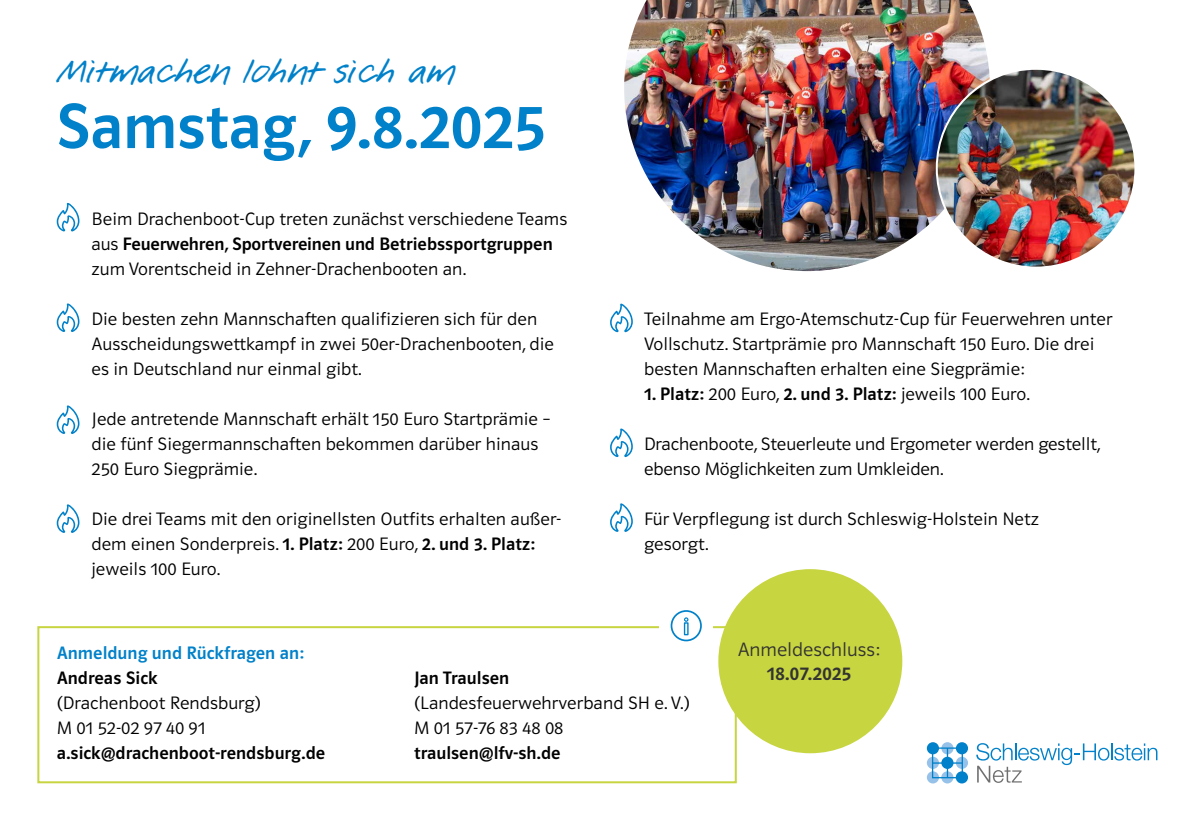
<style>
.page{position:relative;width:1191px;height:840px;background:#fff}
.page>*{position:absolute;margin:0;border:0;box-sizing:border-box;transform-origin:0 0}
.t1{font:66.2px "Polo 22 Krftg";color:#0081c9}
.t2{font:24px "FG Kristine";color:#0081c9}
.t3{font:20px "Polo 11 Leicht";color:#333332}
.t4{font:20px "Polo 11 Krftg";color:#333332}
.t5{font:18.6px/25px "Polo 11 Leicht";color:#000}
.t6{font:18.6px "Polo 11 Krftg";color:#000}
.t7{font:18.6px "Polo 11 Krftg";color:#0081c9}
.s1{font-family:"Polo 11";font-weight:600;color:#fff}
.s2{font-family:"Polo 11 Leicht"}
.s3{font-family:"Polo 11 Krftg"}
</style>
<div class="page">
<svg style="left:927px;top:741px;width:12px;height:13px"></svg>
<svg style="left:941px;top:741px;width:12px;height:13px"></svg>
<svg style="left:956px;top:741px;width:12px;height:13px"></svg>
<div style="left:927px;top:756px;width:12px;height:12px;background:#96c2e9;border-radius:50%"></div>
<div style="left:956px;top:756px;width:12px;height:12px;background:#96c2e9;border-radius:50%"></div>
<svg style="left:927px;top:770px;width:12px;height:13px"></svg>
<svg style="left:941px;top:770px;width:12px;height:13px"></svg>
<div style="left:955px;top:770px;width:13px;height:13px;background:#0081c9;border-radius:50%"></div>
<svg style="left:932px;top:747px;width:31px;height:30px"></svg>
<svg style="left:976px;top:743px;width:181px;height:39px"></svg>
<div style="left:941px;top:756px;width:12px;height:12px;background:#0081c9;border-radius:50%"></div>
<svg style="left:57px;top:203px;width:22px;height:28px"></svg>
<svg style="left:57px;top:303px;width:22px;height:29px"></svg>
<svg style="left:610px;top:428px;width:23px;height:29px"></svg>
<svg style="left:610px;top:503px;width:23px;height:28px"></svg>
<svg style="left:57px;top:405px;width:22px;height:29px"></svg>
<svg style="left:57px;top:504px;width:22px;height:28px"></svg>
<svg style="left:610px;top:303px;width:23px;height:29px"></svg>
<img style="left:624px;top:0;width:366px;height:271px">
<img style="left:936px;top:69px;width:199px;height:198px;border-radius:99px">
<div style="left:37px;top:625px;width:700px;height:157px;border:2px solid #c7d540"></div>
<div style="left:659px;top:609px;width:54px;height:32px;background:#fff"></div>
<svg style="left:670px;top:610px;width:32px;height:31px"></svg>
<div style="left:684px;top:622px;width:4px;height:13px;border:1px solid #0081c9"></div>
<div style="left:718px;top:569px;width:184px;height:183px;background:#c7d540;border-radius:50%"></div>
<p class="t2" style="left:56px;top:59px;width:400px">Mitmachen lohnt sich am</p>
<h1 class="t1" style="left:56px;top:91px;width:490px">Samstag, 9.8.2025</h1>
<p class="t5" style="left:74px;top:206px;width:494px"><span class="s1">•</span> Beim Drachenboot-Cup treten zunächst verschiedene Teams</p>
<p class="t6" style="left:91px;top:233px;width:463px"><span class="s2">aus</span> Feuerwehren, Sportvereinen und Betriebssportgruppen</p>
<p class="t5" style="left:91px;top:256px;width:376px">zum Vorentscheid in Zehner-Drachenbooten an.</p>
<p class="t5" style="left:91px;top:306px;width:464px;text-indent:-17px"><span class="s1">•</span> Die besten zehn Mannschaften qualifizieren sich für den<br>Ausscheidungswettkampf in zwei 50er-Drachenbooten, die es in Deutschland nur einmal gibt.</p>
<p class="t5" style="left:91px;top:406px;width:460px;text-indent:-17px"><span class="s1">•</span> Jede antretende Mannschaft erhält 150 Euro Startprämie – die fünf Siegermannschaften bekommen darüber hinaus<br>250 Euro Siegprämie.</p>
<p class="t5" style="left:91px;top:506px;width:471px;text-indent:-17px"><span class="s1">•</span> Die drei Teams mit den originellsten Outfits erhalten außer&shy;dem einen Sonderpreis. <span class="s3">1. Platz:</span> 200 Euro, <span class="s3">2. und 3. Platz: </span>jeweils 100 Euro.</p>
<p class="t5" style="left:644px;top:306px;width:470px;text-indent:-17px"><span class="s1">•</span> Teilnahme am Ergo-Atemschutz-Cup für Feuerwehren unter<br>Vollschutz. Startprämie pro Mannschaft 150 Euro. Die drei besten Mannschaften erhalten eine Siegprämie:</p>
<p class="t5" style="left:627px;top:381px;width:404px"><span class="s1">•</span> <span class="s3">1. Platz:</span> 200 Euro, <span class="s3">2. und 3. Platz:</span> jeweils 100 Euro.</p>
<p class="t5" style="left:644px;top:431px;width:458px;text-indent:-17px"><span class="s1">•</span> Drachenboote, Steuerleute und Ergometer werden gestellt, ebenso Möglichkeiten zum Umkleiden.</p>
<p class="t5" style="left:644px;top:506px;width:396px;text-indent:-17px"><span class="s1">•</span> Für Verpflegung ist durch Schleswig-Holstein Netz gesorgt.</p>
<p class="t7" style="left:57px;top:642px;width:249px">Anmeldung und Rückfragen an:</p>
<p class="t6" style="left:57px;top:667px;width:102px">Andreas Sick</p>
<p class="t5" style="left:57px;top:690px;width:206px">(Drachenboot Rendsburg)<br>M 01 52-02 97 40 91</p>
<p class="t6" style="left:57px;top:742px;width:270px">a.sick@drachenboot-rendsburg.de</p>
<p class="t6" style="left:414px;top:667px;width:97px">Jan Traulsen</p>
<p class="t5" style="left:414px;top:690px;width:277px">(Landesfeuerwehrverband SH e. V.)<br>M 01 57-76 83 48 08</p>
<p class="t6" style="left:414px;top:742px;width:148px">traulsen@lfv-sh.de</p>
<p class="t3" style="left:737px;top:638px;width:144px">Anmeldeschluss:</p>
<p class="t4" style="left:766px;top:662px;width:86px">18.07.2025</p>
</div>
